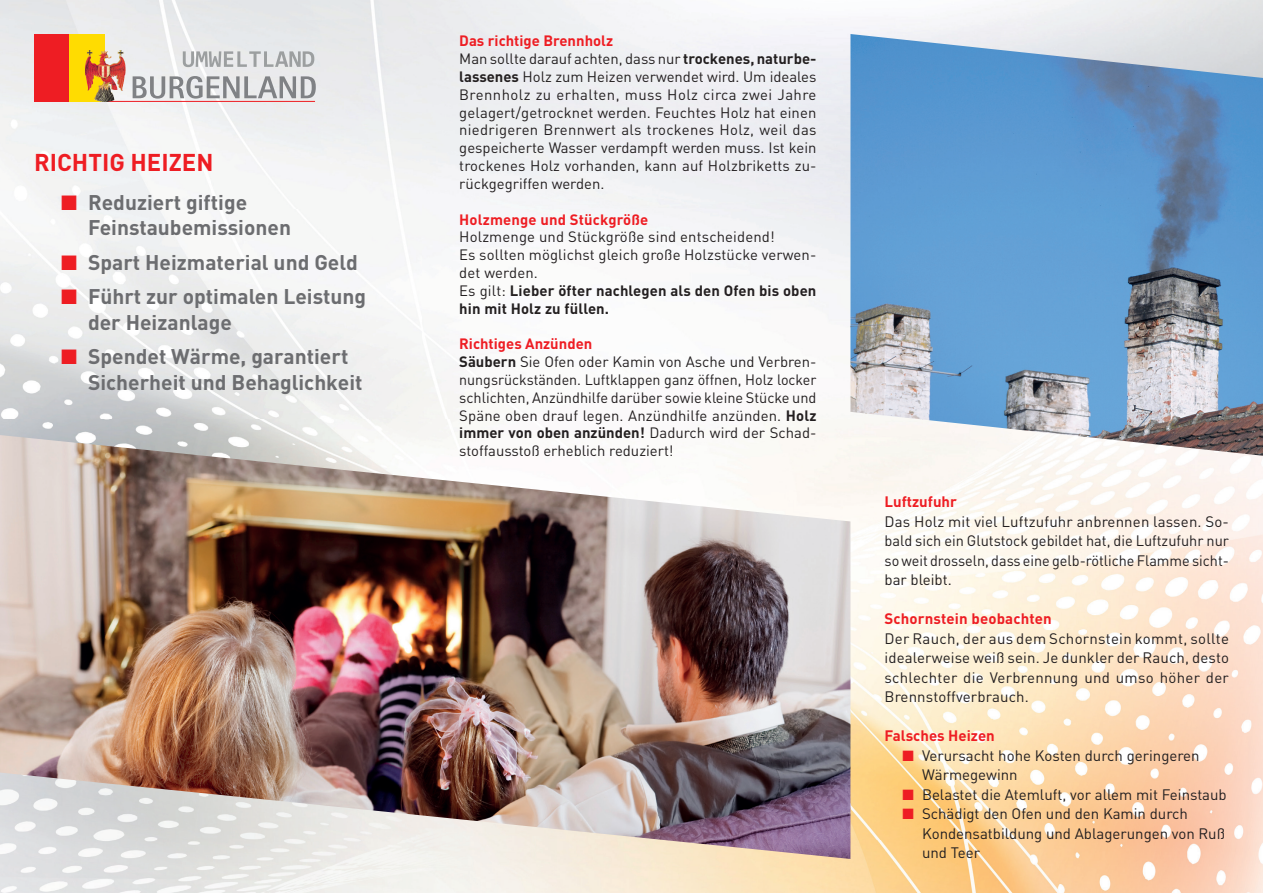
<style>
.page{position:relative;width:1263px;height:893px;background:#fff}
.page>*{position:absolute;margin:0;border:0;box-sizing:border-box;transform-origin:0 0}
.t1{font:700 24px "DIN";color:#ee1d23}
.t2{font:700 21px/25.5px "DIN";color:#6c6d70}
.t3{font:15px/19.5px "DIN";color:#231f20;text-align:justify}
.t4{font:700 15px "DIN";color:#ee1d23}
.t5{font:14.85px/17.9px "DIN";color:#231f20}
.t6{font:700 14.85px "DIN";letter-spacing:.01em;color:#ee1d23}
.s1{color:#ee1d23}
.s2{font-weight:700;color:#ee1d23}
.s3{font-weight:700}
</style>
<div class="page">
<img style="left:0;top:0;width:1263px;height:420px">
<img style="left:842px;top:420px;width:421px;height:210px">
<img style="left:0;top:420px;width:842px;height:15px">
<img style="left:850px;top:630px;width:413px;height:263px">
<img style="left:850px;top:34px;width:413px;height:422px">
<div style="left:34px;top:34px;width:35px;height:68px;background:#ee1d23"></div>
<svg style="left:69px;top:34px;width:36px;height:68px;background:#eb1"></svg>
<hr style="left:105px;top:101px;width:210px;height:1px;background:#ee1d23">
<img style="left:87px;top:50px;width:36px;height:6px">
<svg style="left:133px;top:76px;width:183px;height:23px;background:#bdbfc1"></svg>
<svg style="left:183px;top:51px;width:131px;height:16px;background:#c6c8ca"></svg>
<img style="left:0;top:435px;width:850px;height:424px">
<h1 class="t1" style="left:34px;top:147px;width:181px">RICHTIG HEIZEN</h1>
<h2 class="t2" style="left:88px;top:189px;width:204px;text-indent:-27px"><span class="s1">■</span> Reduziert giftige<br>Feinstaubemissionen</h2>
<h2 class="t2" style="left:61px;top:249px;width:299px"><span class="s1">■</span> Spart Heizmaterial und Geld</h2>
<h2 class="t2" style="left:88px;top:283px;width:280px;text-indent:-27px"><span class="s1">■</span> Führt zur optimalen Leistung der Heizanlage</h2>
<h2 class="t2" style="left:88px;top:343px;width:276px;text-indent:-27px"><span class="s1">■</span> Spendet Wärme, garantiert<br>Sicherheit und Behaglichkeit</h2>
<p class="t5" style="left:459px;top:32px;width:359px"><span class="s2">Das richtige Brennholz<br></span>Man sollte darauf achten, dass nur <span class="s3">trockenes, naturbe&shy;lassenes</span> Holz zum Heizen verwendet wird. Um ideales Brennholz zu erhalten, muss Holz circa zwei Jahre gelagert/getrocknet werden. Feuchtes Holz hat einen niedrigeren Brennwert als trockenes Holz, weil das gespeicherte Wasser verdampft werden muss. Ist kein trockenes Holz vorhanden, kann auf Holzbriketts zu&shy;rückgegriffen werden.</p>
<p class="t6" style="left:459px;top:209px;width:190px">Holzmenge und Stückgröße</p>
<p class="t5" style="left:459px;top:228px;width:359px">Holzmenge und Stückgröße sind entscheidend!<br>Es sollten möglichst gleich große Holzstücke verwen&shy;det werden.<br>Es gilt: <span class="s3">Lieber öfter nachlegen als den Ofen bis oben hin mit Holz zu füllen.</span></p>
<p class="t5" style="left:459px;top:335px;width:359px"><span class="s2">Richtiges Anzünden<br></span><span class="s3">Säubern</span> Sie Ofen oder Kamin von Asche und Verbren&shy;nungsrückständen. Luftklappen ganz öffnen, Holz locker schlichten, Anzündhilfe darüber sowie kleine Stücke und Späne oben drauf legen. Anzündhilfe anzünden. <span class="s3">Holz immer von oben anzünden!</span> Dadurch wird der Schad&shy;stoffausstoß erheblich reduziert!</p>
<p class="t4" style="left:884px;top:492px;width:74px">Luftzufuhr</p>
<p class="t3" style="left:884px;top:511px;width:346px">Das Holz mit viel Luftzufuhr anbrennen lassen. So&shy;bald sich ein Glutstock gebildet hat, die Luftzufuhr nur so weit drosseln, dass eine gelb-rötliche Flamme sicht&shy;bar bleibt.</p>
<p class="t4" style="left:884px;top:609px;width:169px">Schornstein beobachten</p>
<p class="t3" style="left:884px;top:628px;width:346px">Der Rauch, der aus dem Schornstein kommt, sollte idealerweise weiß sein. Je dunkler der Rauch, desto schlechter die Verbrennung und umso höher der Brennstoffverbrauch.</p>
<p class="t4" style="left:884px;top:726px;width:112px">Falsches Heizen</p>
<p class="t3" style="left:922px;top:745px;width:279px;text-indent:-20px"><span class="s1">■</span> Verursacht hohe Kosten durch geringeren<br>Wärmegewinn</p>
<p class="t3" style="left:902px;top:784px;width:326px"><span class="s1">■</span> Belastet die Atemluft, vor allem mit Feinstaub</p>
<p class="t3" style="left:922px;top:804px;width:305px;text-align:left;text-indent:-20px"><span class="s1">■</span> Schädigt den Ofen und den Kamin durch<br>Kondensatbildung und Ablagerungen von Ruß und Teer</p>
</div>
